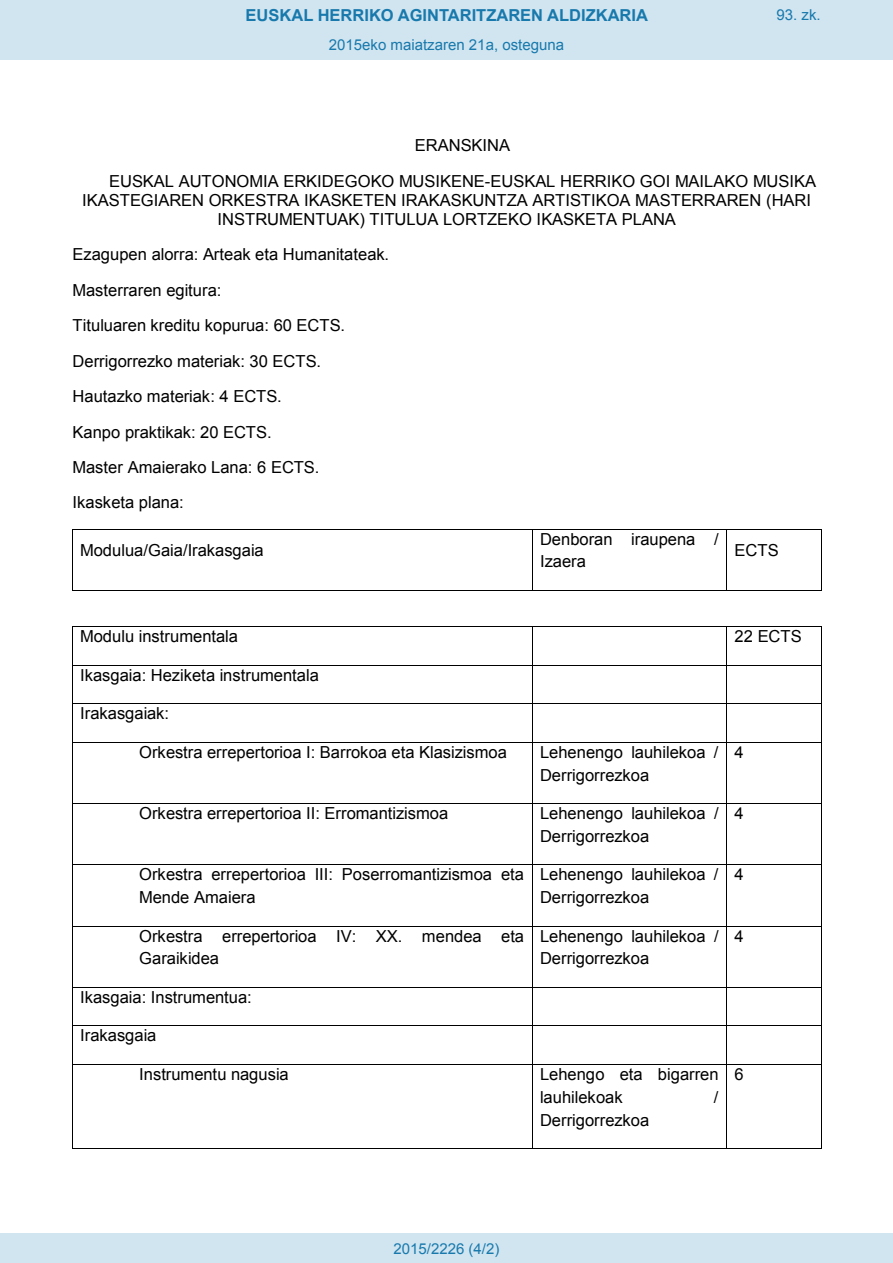
<style>
.page{position:relative;width:893px;height:1263px;background:#fff}
.page>*{position:absolute;margin:0;border:0;box-sizing:border-box;transform-origin:0 0}
.t1{font:16.5px/35.4px "Arial";color:#000}
.t2{font:700 16.5px "Arial";color:#1879ad}
.Paginacion_Centro{font:15px "Arial";color:#1879ad}
</style>
<div class="page">
<hr style="left:72px;top:529px;width:460px;height:1px;background:#000">
<hr style="left:532px;top:529px;width:194px;height:1px;background:#000">
<hr style="left:727px;top:529px;width:94px;height:1px;background:#000">
<hr style="left:72px;top:529px;width:1px;height:61px;background:#000">
<hr style="left:72px;top:590px;width:460px;height:1px;background:#000">
<hr style="left:532px;top:529px;width:1px;height:61px;background:#000">
<hr style="left:532px;top:590px;width:194px;height:1px;background:#000">
<hr style="left:726px;top:529px;width:1px;height:61px;background:#000">
<hr style="left:727px;top:590px;width:94px;height:1px;background:#000">
<hr style="left:821px;top:529px;width:1px;height:61px;background:#000">
<hr style="left:72px;top:626px;width:460px;height:1px;background:#000">
<hr style="left:532px;top:626px;width:194px;height:1px;background:#000">
<hr style="left:727px;top:626px;width:94px;height:1px;background:#000">
<hr style="left:72px;top:627px;width:1px;height:38px;background:#000">
<hr style="left:532px;top:627px;width:1px;height:38px;background:#000">
<hr style="left:726px;top:627px;width:1px;height:38px;background:#000">
<hr style="left:821px;top:627px;width:1px;height:38px;background:#000">
<hr style="left:72px;top:665px;width:460px;height:1px;background:#000">
<hr style="left:532px;top:665px;width:194px;height:1px;background:#000">
<hr style="left:727px;top:665px;width:94px;height:1px;background:#000">
<hr style="left:72px;top:665px;width:1px;height:38px;background:#000">
<hr style="left:532px;top:665px;width:1px;height:38px;background:#000">
<hr style="left:726px;top:665px;width:1px;height:38px;background:#000">
<hr style="left:821px;top:665px;width:1px;height:38px;background:#000">
<hr style="left:72px;top:703px;width:460px;height:1px;background:#000">
<hr style="left:532px;top:703px;width:194px;height:1px;background:#000">
<hr style="left:727px;top:703px;width:94px;height:1px;background:#000">
<hr style="left:72px;top:704px;width:1px;height:38px;background:#000">
<hr style="left:532px;top:704px;width:1px;height:38px;background:#000">
<hr style="left:726px;top:704px;width:1px;height:38px;background:#000">
<hr style="left:821px;top:704px;width:1px;height:38px;background:#000">
<hr style="left:72px;top:742px;width:460px;height:1px;background:#000">
<hr style="left:532px;top:742px;width:194px;height:1px;background:#000">
<hr style="left:727px;top:742px;width:94px;height:1px;background:#000">
<hr style="left:72px;top:742px;width:1px;height:61px;background:#000">
<hr style="left:532px;top:742px;width:1px;height:61px;background:#000">
<hr style="left:726px;top:742px;width:1px;height:61px;background:#000">
<hr style="left:821px;top:742px;width:1px;height:61px;background:#000">
<hr style="left:72px;top:803px;width:460px;height:1px;background:#000">
<hr style="left:532px;top:803px;width:194px;height:1px;background:#000">
<hr style="left:727px;top:803px;width:94px;height:1px;background:#000">
<hr style="left:72px;top:804px;width:1px;height:60px;background:#000">
<hr style="left:532px;top:804px;width:1px;height:60px;background:#000">
<hr style="left:726px;top:804px;width:1px;height:60px;background:#000">
<hr style="left:821px;top:804px;width:1px;height:60px;background:#000">
<hr style="left:72px;top:864px;width:460px;height:1px;background:#000">
<hr style="left:532px;top:864px;width:194px;height:1px;background:#000">
<hr style="left:727px;top:864px;width:94px;height:1px;background:#000">
<hr style="left:72px;top:865px;width:1px;height:61px;background:#000">
<hr style="left:532px;top:865px;width:1px;height:61px;background:#000">
<hr style="left:726px;top:865px;width:1px;height:61px;background:#000">
<hr style="left:821px;top:865px;width:1px;height:61px;background:#000">
<hr style="left:72px;top:926px;width:460px;height:1px;background:#000">
<hr style="left:532px;top:926px;width:194px;height:1px;background:#000">
<hr style="left:727px;top:926px;width:94px;height:1px;background:#000">
<hr style="left:72px;top:926px;width:1px;height:61px;background:#000">
<hr style="left:532px;top:926px;width:1px;height:61px;background:#000">
<hr style="left:726px;top:926px;width:1px;height:61px;background:#000">
<hr style="left:821px;top:926px;width:1px;height:61px;background:#000">
<hr style="left:72px;top:987px;width:460px;height:1px;background:#000">
<hr style="left:532px;top:987px;width:194px;height:1px;background:#000">
<hr style="left:727px;top:987px;width:94px;height:1px;background:#000">
<hr style="left:72px;top:988px;width:1px;height:37px;background:#000">
<hr style="left:532px;top:988px;width:1px;height:37px;background:#000">
<hr style="left:726px;top:988px;width:1px;height:37px;background:#000">
<hr style="left:821px;top:988px;width:1px;height:37px;background:#000">
<hr style="left:72px;top:1025px;width:460px;height:1px;background:#000">
<hr style="left:532px;top:1025px;width:194px;height:1px;background:#000">
<hr style="left:727px;top:1025px;width:94px;height:1px;background:#000">
<hr style="left:72px;top:1026px;width:1px;height:38px;background:#000">
<hr style="left:532px;top:1026px;width:1px;height:38px;background:#000">
<hr style="left:726px;top:1026px;width:1px;height:38px;background:#000">
<hr style="left:821px;top:1026px;width:1px;height:38px;background:#000">
<hr style="left:72px;top:1064px;width:460px;height:1px;background:#000">
<hr style="left:532px;top:1064px;width:194px;height:1px;background:#000">
<hr style="left:727px;top:1064px;width:94px;height:1px;background:#000">
<hr style="left:72px;top:1065px;width:1px;height:83px;background:#000">
<hr style="left:72px;top:1148px;width:460px;height:1px;background:#000">
<hr style="left:532px;top:1065px;width:1px;height:83px;background:#000">
<hr style="left:532px;top:1148px;width:194px;height:1px;background:#000">
<hr style="left:726px;top:1065px;width:1px;height:83px;background:#000">
<hr style="left:727px;top:1148px;width:94px;height:1px;background:#000">
<hr style="left:821px;top:1065px;width:1px;height:83px;background:#000">
<div style="left:0;top:0;width:893px;height:60px;background:#d0e5f0"></div>
<div style="left:0;top:1233px;width:893px;height:30px;background:#d0e5f0"></div>
<p class="t2" style="left:246px;top:4px;width:404px">EUSKAL HERRIKO AGINTARITZAREN ALDIZKARIA</p>
<p class="Paginacion_Centro" style="left:776px;top:5px;width:46px">93. zk.</p>
<p class="Paginacion_Centro" style="left:329px;top:35px;width:237px">2015eko maiatzaren 21a, osteguna</p>
<p class="t1" style="left:109px;top:128px;width:708px;text-align:center">ERANSKINA<br>EUSKAL AUTONOMIA ERKIDEGOKO MUSIKENE-EUSKAL HERRIKO GOI MAILAKO MUSIKA</p>
<p class="t1" style="left:82px;top:191px;width:730px;line-height:19px;text-align:center">IKASTEGIAREN ORKESTRA IKASKETEN IRAKASKUNTZA ARTISTIKOA MASTERRAREN (HARI<br>INSTRUMENTUAK) TITULUA LORTZEKO IKASKETA PLANA</p>
<p class="t1" style="left:73px;top:237px;width:318px">Ezagupen alorra: Arteak eta Humanitateak.<br>Masterraren egitura:<br>Tituluaren kreditu kopurua: 60 ECTS.<br>Derrigorrezko materiak: 30 ECTS.<br>Hautazko materiak: 4 ECTS.<br>Kanpo praktikak: 20 ECTS.<br>Master Amaierako Lana: 6 ECTS.<br>Ikasketa plana:</p>
<p class="t1" style="left:80px;top:533px;width:185px">Modulua/Gaia/Irakasgaia</p>
<p class="t1" style="left:540px;top:528px;width:180px;line-height:22.6px">Denboran iraupena /<br>Izaera</p>
<p class="t1" style="left:735px;top:533px;width:46px">ECTS</p>
<p class="t1" style="left:80px;top:619px;width:159px">Modulu instrumentala</p>
<p class="t1" style="left:735px;top:619px;width:69px">22 ECTS</p>
<p class="t1" style="left:80px;top:657px;width:240px">Ikasgaia: Heziketa instrumentala</p>
<p class="t1" style="left:80px;top:696px;width:90px">Irakasgaiak:</p>
<p class="t1" style="left:139px;top:734px;width:369px">Orkestra errepertorioa I: Barrokoa eta Klasizismoa</p>
<p class="t1" style="left:540px;top:741px;width:180px;line-height:22.8px">Lehenengo lauhilekoa /<br>Derrigorrezkoa</p>
<p class="t1" style="left:735px;top:734px;width:11px">4</p>
<p class="t1" style="left:139px;top:796px;width:311px">Orkestra errepertorioa II: Erromantizismoa</p>
<p class="t1" style="left:540px;top:802px;width:180px;line-height:22.6px">Lehenengo lauhilekoa /<br>Derrigorrezkoa</p>
<p class="t1" style="left:735px;top:796px;width:11px">4</p>
<p class="t1" style="left:139px;top:863px;width:386px;line-height:22.8px">Orkestra errepertorioa III: Poserromantizismoa eta<br>Mende Amaiera</p>
<p class="t1" style="left:540px;top:863px;width:180px;line-height:22.8px">Lehenengo lauhilekoa /<br>Derrigorrezkoa</p>
<p class="t1" style="left:735px;top:857px;width:11px">4</p>
<p class="t1" style="left:139px;top:925px;width:386px;line-height:22.6px">Orkestra errepertorioa IV: XX. mendea eta<br>Garaikidea</p>
<p class="t1" style="left:540px;top:925px;width:180px;line-height:22.6px">Lehenengo lauhilekoa /<br>Derrigorrezkoa</p>
<p class="t1" style="left:735px;top:918px;width:11px">4</p>
<p class="t1" style="left:80px;top:980px;width:173px">Ikasgaia: Instrumentua:</p>
<p class="t1" style="left:80px;top:1018px;width:78px">Irakasgaia</p>
<p class="t1" style="left:139px;top:1057px;width:151px">Instrumentu nagusia</p>
<p class="t1" style="left:540px;top:1063px;width:180px;line-height:22.8px">Lehengo eta bigarren lauhilekoak</p>
<p class="t1" style="left:735px;top:1057px;width:11px">6</p>
<p class="t1" style="left:714px;top:1079px;width:6px">/</p>
<p class="t1" style="left:540px;top:1102px;width:111px">Derrigorrezkoa</p>
<p class="Paginacion_Centro" style="left:393px;top:1238px;width:107px">2015/2226 (4/2)</p>
</div>
